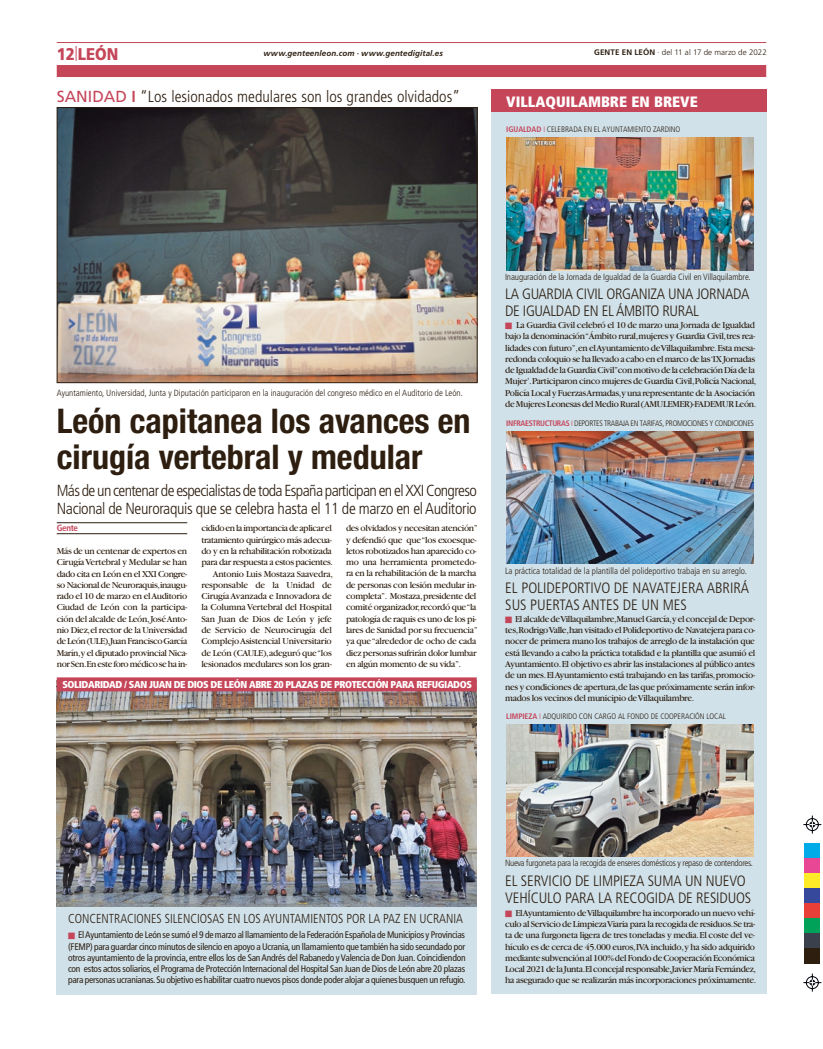
<style>
.page{position:relative;width:823px;height:1049px;background:#fff}
.page>*{position:absolute;margin:0;border:0;box-sizing:border-box;transform-origin:0 0}
.t1{font:700 condensed 34px/36px "Helvetica Neue LT Std";color:#2d1e10}
.t2{font:900 17px "Frutiger LT Std";color:#c54559;scale:.88 1}
.t3{font:300 condensed 16px/18px "Frutiger LT Std";letter-spacing:-.04em;color:#2d1e10}
.t4{font:300 condensed 16px "Frutiger LT Std";color:#2d1e10}
.t5{font:300 condensed 15px/17px "Frutiger LT Std";letter-spacing:-.01em;color:#2d1e10}
.t6{font:900 condensed 15px "Frutiger LT Std";color:#fff}
.t7{font:300 condensed 13px "Frutiger LT Std";color:#2d1e10;scale:.95 1}
.t8{font:900 condensed 10px "Frutiger";letter-spacing:-.04em;color:#fff}
.t9{font:9.5px/11.3px "Garamond";letter-spacing:-.035em;color:#2d1e10}
.t10{font:condensed 9.5px/11.3px "Frutiger LT Std";letter-spacing:-.025em;color:#2d1e10;text-align:justify}
.t11{font:300 condensed 9px "Frutiger LT Std";color:#2d1e10}
.t12{font:300 condensed 9px "Frutiger LT Std";letter-spacing:-.03em;color:#2d1e10}
.t13{font:700 condensed 9px "Frutiger LT Std";letter-spacing:-.04em;color:#c54559}
.t14{font:300 condensed 8px "Frutiger";letter-spacing:-.01em;color:#2d1e10}
.t15{font:300 condensed 8px "Frutiger";letter-spacing:-.04em;color:#2d1e10}
.t16{font:italic 700 8px "Frutiger LT Std";letter-spacing:.015em;color:#2d1e10}
.t17{font:300 8px "Frutiger LT Std";letter-spacing:.005em;color:#2d1e10}
.s1{font-weight:700}
.s2{font-weight:400;font-stretch:normal;color:#c54559}
.s3{font-weight:700;color:#c54559}
.s4{color:#c54559}
</style>
<div class="page">
<hr style="left:57px;top:42px;width:708px;height:1px;background:#c54559">
<div style="left:57px;top:65px;width:708px;height:12px;background:#c54559"></div>
<svg style="left:803px;top:815px;width:17px;height:19px"></svg>
<svg style="left:803px;top:973px;width:17px;height:18px"></svg>
<div style="left:804px;top:844px;width:15px;height:15px;background:#00abe7"></div>
<div style="left:804px;top:859px;width:15px;height:15px;background:#e74795"></div>
<div style="left:804px;top:874px;width:15px;height:15px;background:#ffeb27"></div>
<div style="left:804px;top:889px;width:15px;height:15px;background:#36489b"></div>
<div style="left:804px;top:904px;width:15px;height:15px;background:#e83f39"></div>
<div style="left:804px;top:919px;width:15px;height:15px;background:#00a159"></div>
<div style="left:804px;top:934px;width:15px;height:15px;background:#3a414c"></div>
<div style="left:804px;top:949px;width:15px;height:15px;background:#2d1e10"></div>
<img style="left:59px;top:109px;width:416px;height:272px">
<div style="left:57px;top:107px;width:420px;height:276px;border:1px solid #2d1e10"></div>
<hr style="left:57px;top:522px;width:130px;height:1px;background:#2d1e10">
<hr style="left:57px;top:533px;width:130px;height:1px;background:#2d1e10">
<div style="left:57px;top:685px;width:419px;height:310px;background:#d0e1ea"></div>
<img style="left:57px;top:691px;width:419px;height:215px">
<div style="left:57px;top:677px;width:419px;height:14px;background:#c54559"></div>
<div style="left:491px;top:90px;width:275px;height:903px;background:#d0e1ea"></div>
<div style="left:491px;top:90px;width:275px;height:22px;background:#c54559"></div>
<img style="left:506px;top:137px;width:247px;height:133px">
<img style="left:506px;top:431px;width:247px;height:132px">
<img style="left:506px;top:724px;width:247px;height:132px">
<h2 class="t2" style="left:57px;top:44px;width:71px">12<sup>|</sup>LEÓN</h2>
<p class="t17" style="left:593px;top:48px;width:174px"><span class="s1">GENTE EN LEÓN</span> · del 11 al 17 de marzo de 2022</p>
<p class="t16" style="left:263px;top:49px;width:181px">www.genteenleon.com · www.gentedigital.es</p>
<h3 class="t4" style="left:57px;top:87px;width:404px"><span class="s2">SANIDAD</span> <span class="s3">I</span> “Los lesionados medulares son los grandes olvidados”</h3>
<h3 class="t6" style="left:506px;top:92px;width:193px">VILLAQUILAMBRE EN BREVE</h3>
<p class="t14" style="left:506px;top:125px;width:175px"><span class="s3">IGUALDAD</span> <span class="s4">I</span> CELEBRADA EN EL AYUNTAMIENTO ZARDINO</p>
<p class="t11" style="left:57px;top:387px;width:407px">Ayuntamiento, Universidad, Junta y Diputación participaron en la inauguración del congreso médico en el Auditorio de León.</p>
<h1 class="t1" style="left:57px;top:402px;width:415px">León capitanea los avances en cirugía vertebral y medular</h1>
<h3 class="t3" style="left:57px;top:481px;width:421px">Más de un centenar de especialistas de toda España participan en el XXI Congreso<br>Nacional de Neuroraquis que se celebra hasta el 11 de marzo en el Auditorio</h3>
<p class="t13" style="left:57px;top:523px;width:23px">Gente</p>
<p class="t9" style="left:57px;top:545px;width:132px;text-align:justify">Más de un centenar de expertos en Cirugía Vertebral y Medular se han dado cita en León en el XXI Congre&shy;so Nacional de Neuroraquis,inaugu&shy;rado el 10 de marzo en el Auditorio Ciudad de León con la participa&shy;ción del alcalde de León, José Anto&shy;nio Diez,el rector de la Universidad de León (ULE),Juan Francisco García Marín,y el diputado provincial Nica&shy;nor Sen.En este foro médico se ha in-</p>
<p class="t9" style="left:201px;top:523px;width:133px;text-align:right">cidido en la importancia de aplicar el tratamiento quirúrgico más adecua&shy;do y en la rehabilitación robotizada para dar respuesta a estos pacientes.<br>Antonio Luis Mostaza Saavedra, responsable de la Unidad de Cirugía Avanzada e Innovadora de la Columna Vertebral del Hospital San Juan de Dios de León y jefe de Servicio de Neurocirugía del Complejo Asistencial Universitario de León (CAULE), adeguró que “los lesionados medulares son los gran-</p>
<p class="t9" style="left:346px;top:523px;width:133px">des olvidados y necesitan atención” y defendió que que “los exoesque&shy;letos robotizados han aparecido co&shy;mo una herramienta prometedo&shy;ra en la rehabilitación de la marcha de personas con lesión medular in&shy;completa”. Mostaza,presidente del comité organizador,recordó que “la patología de raquis es uno de los pi&shy;lares de Sanidad por su frecuencia” ya que “alrededor de ocho de cada diez personas sufrirán dolor lumbar en algún momento de su vida”.</p>
<p class="t8" style="left:62px;top:678px;width:411px">SOLIDARIDAD / SAN JUAN DE DIOS DE LEÓN ABRE 20 PLAZAS DE PROTECCIÓN PARA REFUGIADOS</p>
<p class="t11" style="left:504px;top:271px;width:247px">Inauguración de la Jornada de Igualdad de la Guardia Civil en Villaquilambre.</p>
<p class="t9" style="left:505px;top:319px;width:252px"><span class="s4">■</span> La Guardia Civil celebró el 10 de marzo una Jornada de Igualdad bajo la denominación “Ámbito rural,mujeres y Guardia Civil,tres rea&shy;lidades con futuro”,en el Ayuntamiento de Villaquilambre.Esta mesa&shy;redonda coloquio se ha llevado a cabo en el marco de las ‘IX Jornadas de Igualdad de la Guardia Civil”con motivo de la celebración Día de la Mujer’.Participaron cinco mujeres de Guardia Civil,Policía Nacional, Policía Local y Fuerzas Armadas,y una representante de la Asociación de Mujeres Leonesas del Medio Rural (AMULEMER)-FADEMUR León.</p>
<h3 class="t5" style="left:505px;top:286px;width:245px">LA GUARDIA CIVIL ORGANIZA UNA JORNADA<br>DE IGUALDAD EN EL ÁMBITO RURAL</h3>
<p class="t15" style="left:506px;top:419px;width:249px"><span class="s3">INFRAESTRUCTURAS</span> <span class="s4">I</span> DEPORTES TRABAJA EN TARIFAS, PROMOCIONES Y CONDICIONES</p>
<p class="t11" style="left:504px;top:565px;width:243px">La práctica totalidad de la plantilla del polideportivo trabaja en su arreglo.</p>
<p class="t9" style="left:505px;top:613px;width:251px;text-align:justify"><span class="s4">■</span> El alcalde de Villaquilambre,Manuel García,y el concejal de Depor&shy;tes,Rodrigo Valle,han visitado el Polideportivo de Navatejera para co&shy;nocer de primera mano los trabajos de arreglo de la instalación que está llevando a cabo la práctica totalidad e la plantilla que asumió el Ayuntamiento. El objetivo es abrir las instalaciones al público antes de un mes.El Ayuntamiento está trabajando en las tarifas,promocio&shy;nes y condiciones de apertura,de las que próximamente serán infor&shy;mados los vecinos del municipio de Villaquilambre.</p>
<h3 class="t5" style="left:505px;top:579px;width:245px">EL POLIDEPORTIVO DE NAVATEJERA ABRIRÁ<br>SUS PUERTAS ANTES DE UN MES</h3>
<p class="t14" style="left:506px;top:712px;width:221px"><span class="s3">LIMPIEZA</span> <span class="s4">I</span> ADQUIRIDO CON CARGO AL FONDO DE COOPERACIÓN LOCAL</p>
<h3 class="t7" style="left:68px;top:911px;width:417px">CONCENTRACIONES SILENCIOSAS EN LOS AYUNTAMIENTOS POR LA PAZ EN UCRANIA</h3>
<p class="t10" style="left:68px;top:929px;width:399px"><span class="s4">■</span> El Ayuntamiento de León se sumó el 9 de marzo al llamamiento de la Federación Española de Municipios y Provincias (FEMP) para guardar cinco minutos de silencio en apoyo a Ucrania, un llamamiento que también ha sido secundado por otros ayuntamiento de la provincia, entre ellos los de San Andrés del Rabanedo y Valencia de Don Juan. Coincidiendon con estos actos soliarios, el Programa de Protección Internacional del Hospital San Juan de Dios de León abre 20 plazas para personas ucranianas. Su objetivo es habilitar cuatro nuevos pisos donde poder alojar a quienes busquen un refugio.</p>
<p class="t12" style="left:504px;top:858px;width:249px">Nueva furgoneta para la recogida de enseres domésticos y repaso de contendores.</p>
<h3 class="t5" style="left:505px;top:872px;width:247px">EL SERVICIO DE LIMPIEZA SUMA UN NUEVO<br>VEHÍCULO PARA LA RECOGIDA DE RESIDUOS</h3>
<p class="t9" style="left:505px;top:907px;width:252px"><span class="s4">■</span> El Ayuntamiento de Villaquilambre ha incorporado un nuevo vehí&shy;culo al Servicio de Limpieza Viaria para la recogida de residuos.Se tra&shy;ta de una furgoneta ligera de tres toneladas y media. El coste del ve&shy;hículo es de cerca de 45.000 euros,IVA incluido,y ha sido adquirido mediante subvención al 100% del Fondo de Cooperación Económica Local 2021 de la Junta.El concejal responsable,Javier María Fernández, ha asegurado que se realizarán más incorporaciones próximamente.</p>
</div>
